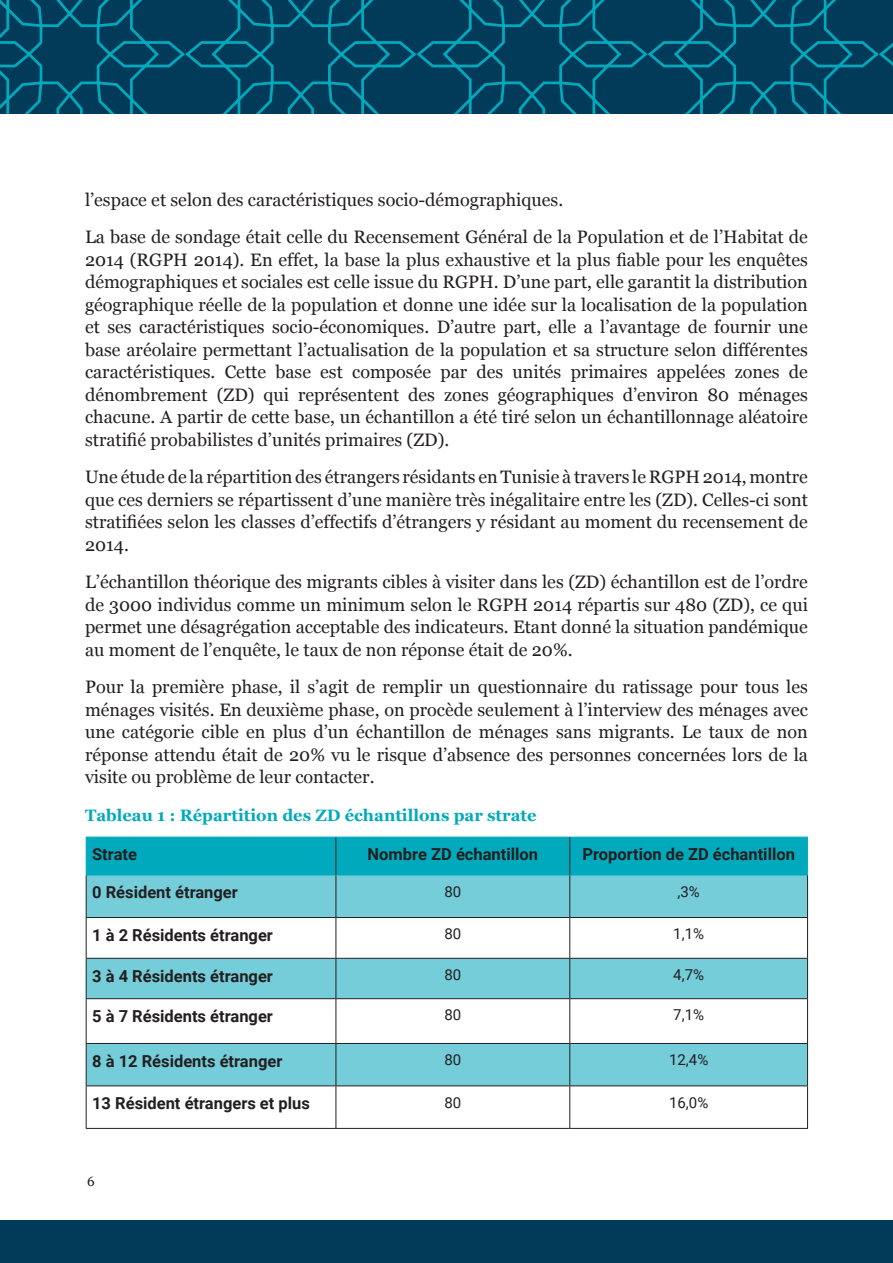
<style>
.page{position:relative;width:893px;height:1263px;background:#fff}
.page>*{position:absolute;margin:0;border:0;box-sizing:border-box;transform-origin:0 0}
.t1{font:18px/22.5px "Georgia";color:#231f20;text-align:justify}
.t2{font:700 16.5px "Roboto";color:#231f20}
.t3{font:700 16.5px "Georgia";color:#00aabc}
.t4{font:15px "Roboto";color:#231f20}
.t5{font:13.5px "Georgia";color:#231f20}
</style>
<div class="page">
<div style="left:0;top:1220px;width:893px;height:43px;background:#023b5a"></div>
<svg style="left:0;top:0;width:893px;height:114px;background:#014966"></svg>
<div style="left:87px;top:838px;width:720px;height:37px;background:#00aabc"></div>
<svg style="left:87px;top:876px;width:720px;height:209px;fill:#74cdd9"></svg>
<hr style="left:86px;top:837px;width:250px;height:1px;background:#00aabc">
<hr style="left:86px;top:837px;width:1px;height:38px;background:#00aabc">
<hr style="left:336px;top:837px;width:234px;height:1px;background:#00aabc">
<hr style="left:570px;top:837px;width:238px;height:1px;background:#00aabc">
<hr style="left:807px;top:837px;width:1px;height:38px;background:#00aabc">
<hr style="left:86px;top:875px;width:250px;height:1px;background:#00aabc">
<hr style="left:336px;top:875px;width:234px;height:1px;background:#00aabc">
<hr style="left:570px;top:875px;width:238px;height:1px;background:#00aabc">
<hr style="left:336px;top:837px;width:1px;height:38px;background:#231f20">
<hr style="left:569px;top:837px;width:1px;height:38px;background:#231f20">
<hr style="left:86px;top:875px;width:1px;height:42px;background:#231f20">
<hr style="left:336px;top:875px;width:1px;height:42px;background:#231f20">
<hr style="left:569px;top:875px;width:1px;height:42px;background:#231f20">
<hr style="left:807px;top:875px;width:1px;height:42px;background:#231f20">
<hr style="left:86px;top:917px;width:250px;height:1px;background:#231f20">
<hr style="left:86px;top:918px;width:1px;height:40px;background:#231f20">
<hr style="left:336px;top:917px;width:234px;height:1px;background:#231f20">
<hr style="left:336px;top:918px;width:1px;height:40px;background:#231f20">
<hr style="left:570px;top:917px;width:238px;height:1px;background:#231f20">
<hr style="left:569px;top:918px;width:1px;height:40px;background:#231f20">
<hr style="left:807px;top:918px;width:1px;height:40px;background:#231f20">
<hr style="left:86px;top:958px;width:250px;height:1px;background:#231f20">
<hr style="left:86px;top:959px;width:1px;height:39px;background:#231f20">
<hr style="left:336px;top:958px;width:234px;height:1px;background:#231f20">
<hr style="left:336px;top:959px;width:1px;height:39px;background:#231f20">
<hr style="left:570px;top:958px;width:238px;height:1px;background:#231f20">
<hr style="left:569px;top:959px;width:1px;height:39px;background:#231f20">
<hr style="left:807px;top:959px;width:1px;height:39px;background:#231f20">
<hr style="left:86px;top:998px;width:250px;height:1px;background:#231f20">
<hr style="left:86px;top:999px;width:1px;height:44px;background:#231f20">
<hr style="left:336px;top:998px;width:234px;height:1px;background:#231f20">
<hr style="left:336px;top:999px;width:1px;height:44px;background:#231f20">
<hr style="left:570px;top:998px;width:238px;height:1px;background:#231f20">
<hr style="left:569px;top:999px;width:1px;height:44px;background:#231f20">
<hr style="left:807px;top:999px;width:1px;height:44px;background:#231f20">
<hr style="left:86px;top:1043px;width:250px;height:1px;background:#231f20">
<hr style="left:86px;top:1044px;width:1px;height:41px;background:#231f20">
<hr style="left:336px;top:1043px;width:234px;height:1px;background:#231f20">
<hr style="left:336px;top:1044px;width:1px;height:41px;background:#231f20">
<hr style="left:570px;top:1043px;width:238px;height:1px;background:#231f20">
<hr style="left:569px;top:1044px;width:1px;height:41px;background:#231f20">
<hr style="left:807px;top:1044px;width:1px;height:41px;background:#231f20">
<hr style="left:86px;top:1085px;width:250px;height:1px;background:#231f20">
<hr style="left:86px;top:1086px;width:1px;height:42px;background:#231f20">
<hr style="left:336px;top:1085px;width:234px;height:1px;background:#231f20">
<hr style="left:336px;top:1086px;width:1px;height:42px;background:#231f20">
<hr style="left:570px;top:1085px;width:238px;height:1px;background:#231f20">
<hr style="left:569px;top:1086px;width:1px;height:42px;background:#231f20">
<hr style="left:807px;top:1086px;width:1px;height:42px;background:#231f20">
<hr style="left:86px;top:1128px;width:250px;height:1px;background:#231f20">
<hr style="left:336px;top:1128px;width:234px;height:1px;background:#231f20">
<hr style="left:570px;top:1128px;width:238px;height:1px;background:#231f20">
<p class="t1" style="left:85px;top:181px;width:724px;line-height:37.5px">l’espace et selon des caractéristiques socio-démographiques.<br>La base de sondage était celle du Recensement Général de la Population et de l’Habitat de</p>
<p class="t1" style="left:85px;top:248px;width:724px">2014 (RGPH 2014). En effet, la base la plus exhaustive et la plus fiable pour les enquêtes démographiques et sociales est celle issue du RGPH. D’une part, elle garantit la distribution géographique réelle de la population et donne une idée sur la localisation de la population et ses caractéristiques socio-économiques. D’autre part, elle a l’avantage de fournir une base aréolaire permettant l’actualisation de la population et sa structure selon différentes caractéristiques. Cette base est composée par des unités primaires appelées zones de dénombrement (ZD) qui représentent des zones géographiques d’environ 80 ménages chacune. A partir de cette base, un échantillon a été tiré selon un échantillonnage aléatoire stratifié probabilistes d’unités primaires (ZD).</p>
<p class="t1" style="left:85px;top:466px;width:724px">Une étude de la répartition des étrangers résidants en Tunisie à travers le RGPH 2014, montre que ces derniers se répartissent d’une manière très inégalitaire entre les (ZD). Celles-ci sont stratifiées selon les classes d’effectifs d’étrangers y résidant au moment du recensement de 2014.</p>
<p class="t1" style="left:85px;top:571px;width:724px">L’échantillon théorique des migrants cibles à visiter dans les (ZD) échantillon est de l’ordre de 3000 individus comme un minimum selon le RGPH 2014 répartis sur 480 (ZD), ce qui permet une désagrégation acceptable des indicateurs. Etant donné la situation pandémique au moment de l’enquête, le taux de non réponse était de 20%.</p>
<p class="t1" style="left:85px;top:676px;width:724px">Pour la première phase, il s’agit de remplir un questionnaire du ratissage pour tous les ménages visités. En deuxième phase, on procède seulement à l’interview des ménages avec une catégorie cible en plus d’un échantillon de ménages sans migrants. Le taux de non réponse attendu était de 20% vu le risque d’absence des personnes concernées lors de la visite ou problème de leur contacter.</p>
<p class="t3" style="left:85px;top:803px;width:453px">Tableau 1 : Répartition des ZD échantillons par strate</p>
<p class="t2" style="left:92px;top:843px;width:46px">Strate</p>
<p class="t2" style="left:368px;top:843px;width:172px">Nombre ZD échantillon</p>
<p class="t2" style="left:582px;top:843px;width:214px">Proportion de ZD échantillon</p>
<p class="t2" style="left:92px;top:881px;width:147px">0 Résident étranger</p>
<p class="t4" style="left:444px;top:881px;width:18px">80</p>
<p class="t4" style="left:677px;top:881px;width:24px">,3%</p>
<p class="t2" style="left:92px;top:923px;width:182px">1 à 2 Résidents étranger</p>
<p class="t4" style="left:444px;top:923px;width:18px">80</p>
<p class="t4" style="left:673px;top:923px;width:32px">1,1%</p>
<p class="t2" style="left:92px;top:964px;width:182px">3 à 4 Résidents étranger</p>
<p class="t4" style="left:444px;top:964px;width:18px">80</p>
<p class="t4" style="left:673px;top:964px;width:32px">4,7%</p>
<p class="t2" style="left:92px;top:1004px;width:182px">5 à 7 Résidents étranger</p>
<p class="t4" style="left:444px;top:1004px;width:18px">80</p>
<p class="t4" style="left:673px;top:1004px;width:32px">7,1%</p>
<p class="t2" style="left:92px;top:1049px;width:192px">8 à 12 Résidents étranger</p>
<p class="t4" style="left:444px;top:1049px;width:18px">80</p>
<p class="t4" style="left:669px;top:1049px;width:41px">12,4%</p>
<p class="t2" style="left:92px;top:1092px;width:219px">13 Résident étrangers et plus</p>
<p class="t4" style="left:444px;top:1092px;width:18px">80</p>
<p class="t4" style="left:669px;top:1092px;width:41px">16,0%</p>
<p class="t5" style="left:87px;top:1174px;width:9px">6</p>
</div>
